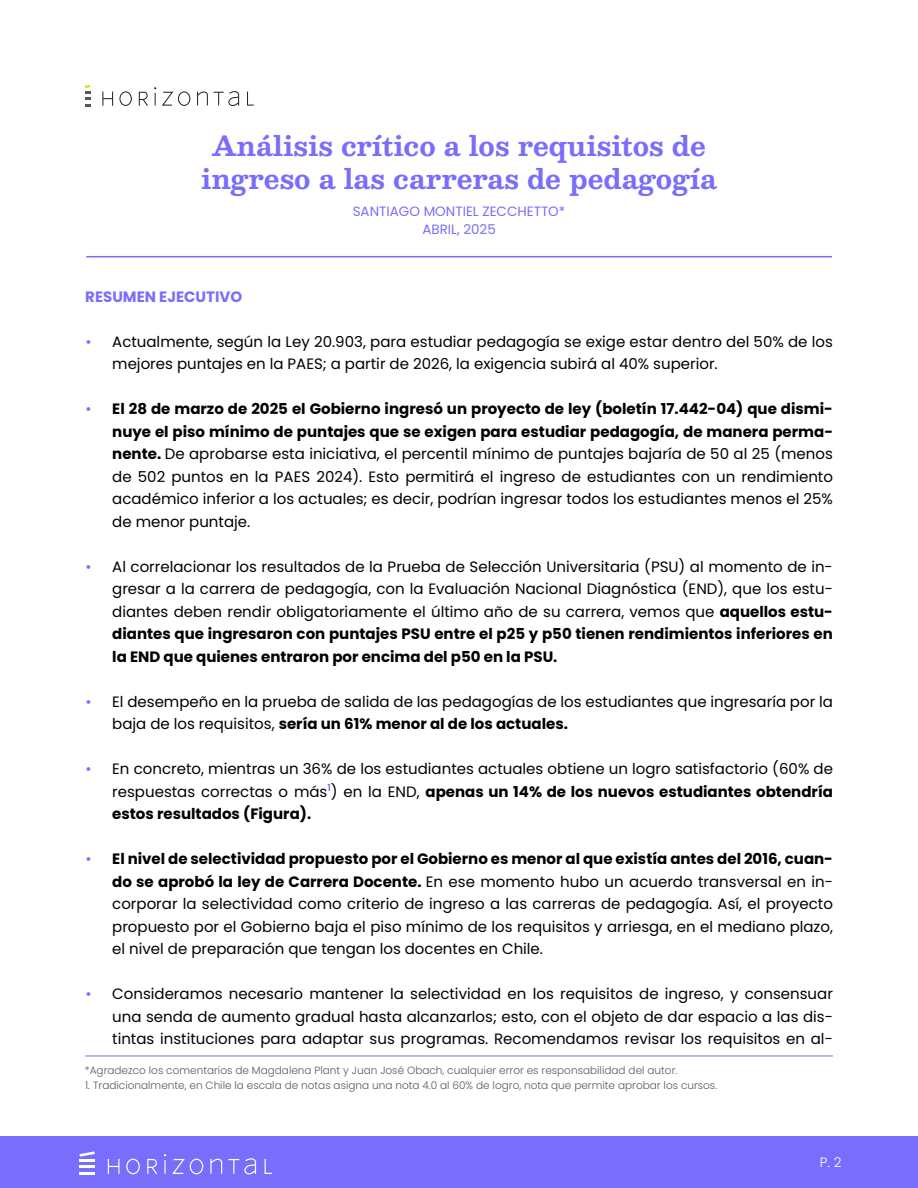
<style>
.page{position:relative;width:918px;height:1188px;background:#fff}
.page>*{position:absolute;margin:0;border:0;box-sizing:border-box;transform-origin:0 0}
.t1{font:700 27px/32.4px "Besley";color:#786efb;text-align:center}
.t2{font:15px/22.5px "Poppins";color:#000;text-align:justify}
.t3{font:700 15px "Poppins";color:#786efb}
.t4{font:13.5px/18px "Poppins";color:#786efb;text-align:center}
.t5{font:300 13.5px "Poppins";color:#fff}
.t6{font:300 10.5px "Poppins";color:#595959}
.s1{color:#786efb}
.s2{font-weight:700}
</style>
<div class="page">
<div style="left:0;top:1137px;width:918px;height:51px;background:#786efb"></div>
<hr style="left:80px;top:1159px;width:15px;height:3px;background:#fff">
<svg style="left:80px;top:1151px;width:15px;height:6px"></svg>
<svg style="left:80px;top:1166px;width:15px;height:2px"></svg>
<hr style="left:80px;top:1172px;width:15px;height:3px;background:#fff">
<svg style="left:107px;top:1154px;width:165px;height:21px"></svg>
<hr style="left:85px;top:1056px;width:748px;height:1px;background:#786efb">
<hr style="left:86px;top:256px;width:746px;height:1px;background:#786efb">
<svg style="left:85px;top:85px;width:5px;height:21px"></svg>
<svg style="left:102px;top:92px;width:11px;height:14px"></svg>
<div style="left:119px;top:91px;width:13px;height:15px;border:1px solid #221d1f;border-radius:50%"></div>
<svg style="left:138px;top:87px;width:35px;height:19px"></svg>
<div style="left:178px;top:91px;width:12px;height:15px;border:1px solid #221d1f;border-radius:50%"></div>
<svg style="left:197px;top:91px;width:11px;height:15px"></svg>
<svg style="left:214px;top:91px;width:26px;height:15px"></svg>
<svg style="left:247px;top:91px;width:7px;height:15px"></svg>
<h1 class="t1" style="left:201px;top:130px;width:517px">Análisis crítico a los requisitos de ingreso a las carreras de pedagogía</h1>
<p class="t4" style="left:353px;top:202px;width:214px">SANTIAGO MONTIEL ZECCHETTO*<br>ABRIL, 2025</p>
<p class="t3" style="left:85px;top:288px;width:158px">RESUMEN EJECUTIVO</p>
<p class="t2" style="left:112px;top:330px;width:722px;text-indent:-27px"><span class="s1">•</span> Actualmente, según la Ley 20.903, para estudiar pedagogía se exige estar dentro del 50% de los mejores puntajes en la PAES; a partir de 2026, la exigencia subirá al 40% superior.</p>
<p class="t2" style="left:112px;top:398px;width:722px;text-indent:-27px"><span class="s1">•</span> <span class="s2">El 28 de marzo de 2025 el Gobierno ingresó un proyecto de ley (boletín 17.442-04) que dismi&shy;nuye el piso mínimo de puntajes que se exigen para estudiar pedagogía, de manera perma&shy;nente.</span> De aprobarse esta iniciativa, el percentil mínimo de puntajes bajaría de 50 al 25 (menos de 502 puntos en la PAES 2024). Esto permitirá el ingreso de estudiantes con un rendimiento académico inferior a los actuales; es decir, podrían ingresar todos los estudiantes menos el 25% de menor puntaje.</p>
<p class="t2" style="left:112px;top:555px;width:722px;text-indent:-27px"><span class="s1">•</span> Al correlacionar los resultados de la Prueba de Selección Universitaria (PSU) al momento de in&shy;gresar a la carrera de pedagogía, con la Evaluación Nacional Diagnóstica (END), que los estu&shy;diantes deben rendir obligatoriamente el último año de su carrera, vemos que <span class="s2">aquellos estu&shy;diantes que ingresaron con puntajes PSU entre el p25 y p50 tienen rendimientos inferiores en la END que quienes entraron por encima del p50 en la PSU.</span></p>
<p class="t2" style="left:112px;top:690px;width:722px;text-indent:-27px"><span class="s1">•</span> El desempeño en la prueba de salida de las pedagogías de los estudiantes que ingresaría por la baja de los requisitos, <span class="s2">sería un 61% menor al de los actuales.</span></p>
<p class="t2" style="left:112px;top:758px;width:722px;text-indent:-27px"><span class="s1">•</span> En concreto, mientras un 36% de los estudiantes actuales obtiene un logro satisfactorio (60% de respuestas correctas o más<sup>1</sup>) en la END, <span class="s2">apenas un 14% de los nuevos estudiantes obtendría estos resultados (Figura).</span></p>
<p class="t2" style="left:112px;top:848px;width:722px;text-indent:-27px"><span class="s1">•</span> <span class="s2">El nivel de selectividad propuesto por el Gobierno es menor al que existía antes del 2016, cuan&shy;do se aprobó la ley de Carrera Docente.</span> En ese momento hubo un acuerdo transversal en in&shy;corporar la selectividad como criterio de ingreso a las carreras de pedagogía. Así, el proyecto propuesto por el Gobierno baja el piso mínimo de los requisitos y arriesga, en el mediano plazo, el nivel de preparación que tengan los docentes en Chile.</p>
<p class="t2" style="left:112px;top:983px;width:722px;text-indent:-27px"><span class="s1">•</span> Consideramos necesario mantener la selectividad en los requisitos de ingreso, y consensuar una senda de aumento gradual hasta alcanzarlos; esto, con el objeto de dar espacio a las dis&shy;tintas instituciones para adaptar sus programas. Recomendamos revisar los requisitos en al-</p>
<p class="t6" style="left:85px;top:1079px;width:633px">1. Tradicionalmente, en Chile la escala de notas asigna una nota 4.0 al 60% de logro, nota que permite aprobar los cursos.</p>
<p class="t6" style="left:85px;top:1065px;width:594px">*Agradezco los comentarios de Magdalena Plant y Juan José Obach, cualquier error es responsabilidad del autor.</p>
<p class="t5" style="left:820px;top:1155px;width:23px">P. 2</p>
</div>
